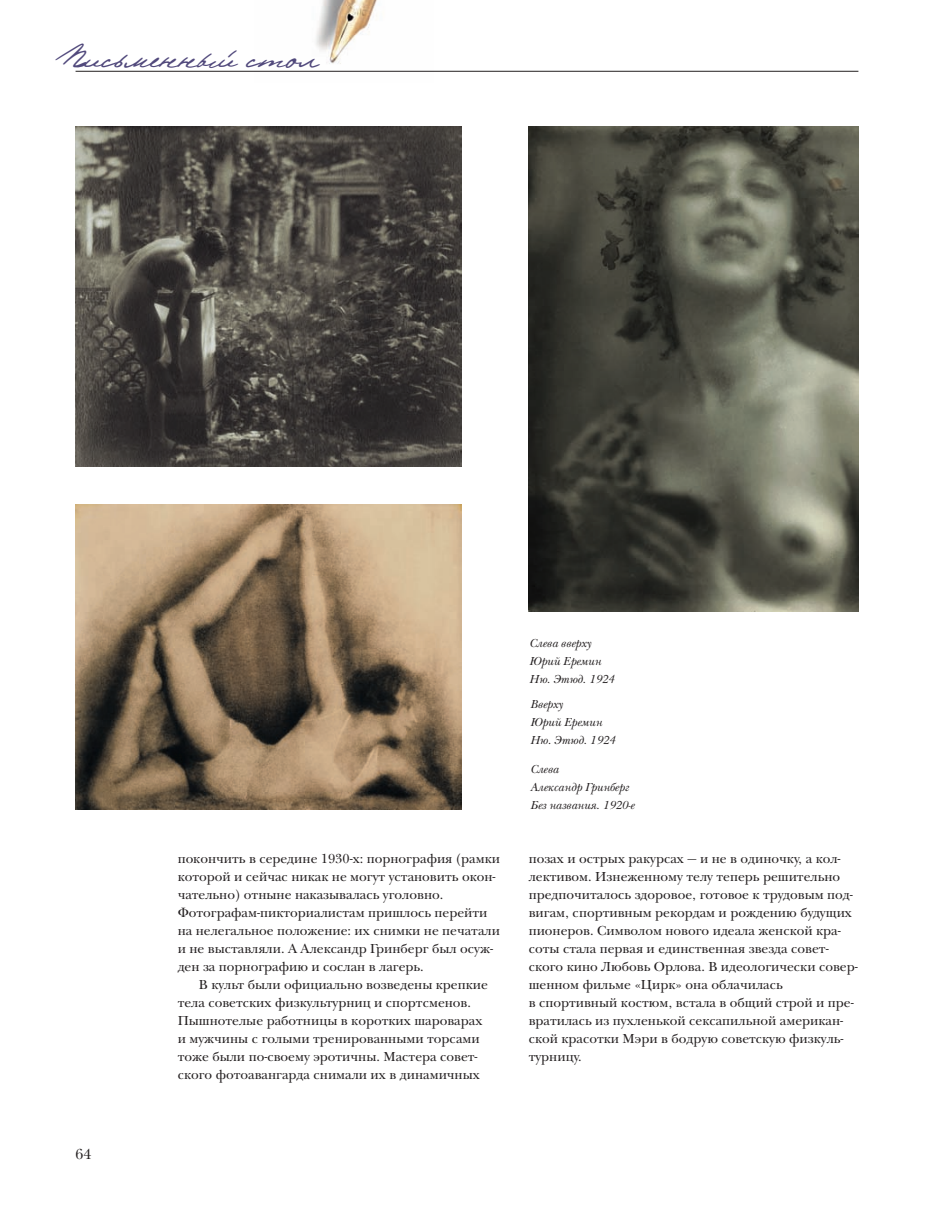
<style>
.page{position:relative;width:934px;height:1210px;background:#fff}
.page>*{position:absolute;margin:0;border:0;box-sizing:border-box;transform-origin:0 0}
.t1{font:33px "Pushkin";color:#51497c}
.t2{font:15px "New Baskerville C";color:#231f20}
.t3{font:13.5px/18px "New Baskerville C";color:#231f20}
.t4{font:italic 12px/18px "New Baskerville C";color:#231f20}
</style>
<div class="page">
<img style="left:255px;top:0;width:179px;height:71px">
<hr style="left:76px;top:71px;width:782px;height:1px;background:#231f20">
<img style="left:76px;top:504px;width:385px;height:305px">
<img style="left:76px;top:127px;width:385px;height:340px">
<img style="left:528px;top:127px;width:330px;height:484px">
<h1 class="t1" style="left:63px;top:36px;width:256px">Письменный стол</h1>
<p class="t2" style="left:76px;top:1148px;width:17px">64</p>
<p class="t3" style="left:178px;top:851px;width:324px">покончить в середине 1930-х: порнография (рамки которой и сейчас никак не могут установить окон&shy;чательно) отныне наказывалась уголовно.<br>Фотографам-пикториалистам пришлось перейти на нелегальное положение: их снимки не печатали и не выставляли. А Александр Гринберг был осуж&shy;ден за порнографию и сослан в лагерь.</p>
<p class="t3" style="left:178px;top:977px;width:312px;text-indent:21px">В культ были официально возведены крепкие тела советских физкультурниц и спортсменов.<br>Пышнотелые работницы в коротких шароварах и мужчины с голыми тренированными торсами тоже были по-своему эротичны. Мастера совет&shy;ского фотоавангарда снимали их в динамичных</p>
<p class="t4" style="left:529px;top:636px;width:86px">Слева вверху<br>Юрий Еремин<br>Ню. Этюд. 1924</p>
<p class="t4" style="left:530px;top:697px;width:86px">Вверху<br>Юрий Еремин<br>Ню. Этюд. 1924</p>
<p class="t4" style="left:530px;top:761px;width:105px">Слева<br>Александр Гринберг<br>Без названия. 1920-е</p>
<p class="t3" style="left:528px;top:851px;width:330px">позах и острых ракурсах — и не в одиночку, а кол&shy;лективом. Изнеженному телу теперь решительно предпочиталось здоровое, готовое к трудовым под&shy;вигам, спортивным рекордам и рождению будущих пионеров. Символом нового идеала женской кра&shy;соты стала первая и единственная звезда совет&shy;ского кино Любовь Орлова. В идеологически совер&shy;шенном фильме «Цирк» она облачилась<br>в спортивный костюм, встала в общий строй и пре&shy;вратилась из пухленькой сексапильной американ&shy;ской красотки Мэри в бодрую советскую физкуль&shy;турницу.</p>
</div>
